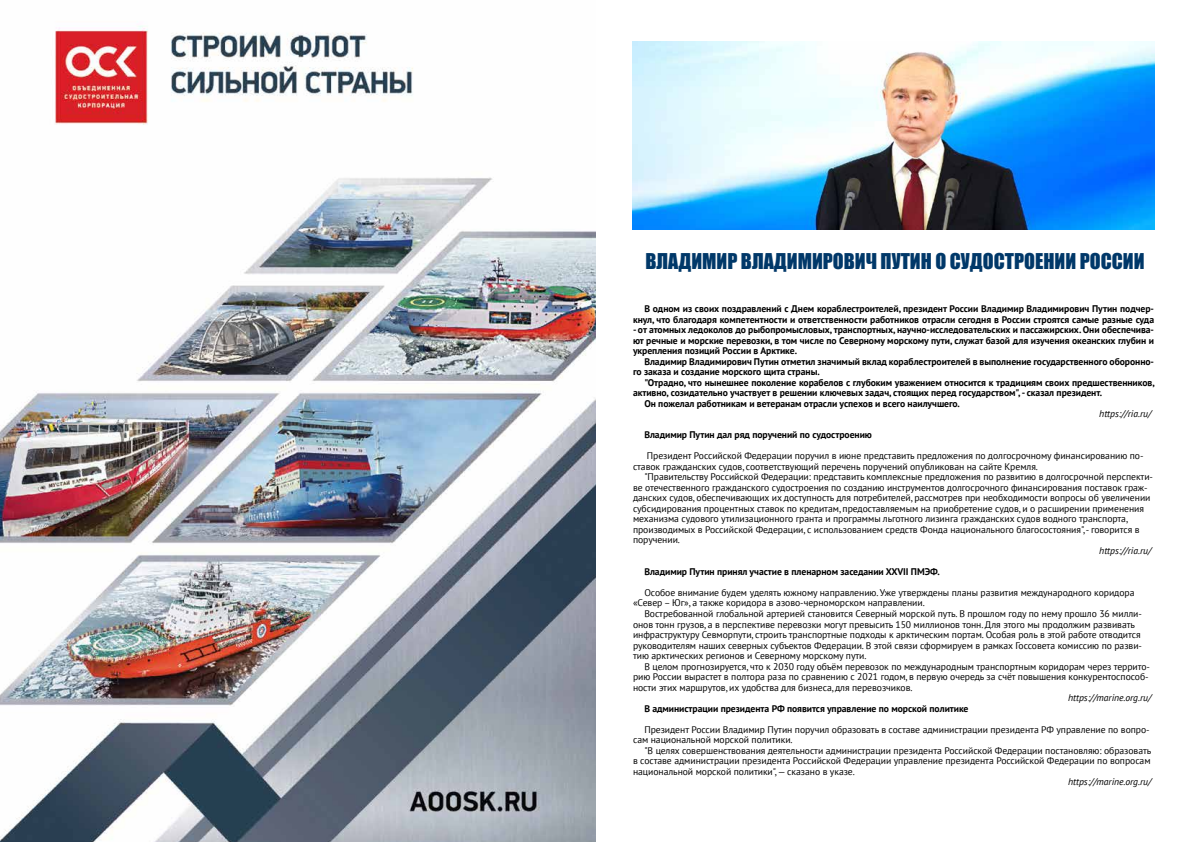
<style>
.page{position:relative;width:1191px;height:842px;background:#fff}
.page>*{position:absolute;margin:0;border:0;box-sizing:border-box;transform-origin:0 0}
.t1{font:20px "Impact";color:#003869}
.t2{font:9.6px/10.5px "PT Sans";letter-spacing:-.005em;color:#000}
.t3{font:700 9.6px/10.5px "PT Sans";letter-spacing:-.005em;color:#000;text-align:right}
.t4{font:italic 9.6px "PT Sans";letter-spacing:-.005em;color:#000}
</style>
<div class="page">
<img style="left:632px;top:42px;width:522px;height:187px">
<img style="left:0;top:26px;width:595px;height:816px">
<h1 class="t1" style="left:645px;top:245px;width:500px">ВЛАДИМИР ВЛАДИМИРОВИЧ ПУТИН О СУДОСТРОЕНИИ РОССИИ</h1>
<p class="t3" style="left:633px;top:304px;width:522px">В одном из своих поздравлений с Днем кораблестроителей, президент России Владимир Владимирович Путин подчер&shy;кнул, что благодаря компетентности и ответственности работников отрасли сегодня в России строятся самые разные суда</p>
<p class="t3" style="left:633px;top:325px;width:522px;text-align:justify">- от атомных ледоколов до рыбопромысловых, транспортных, научно-исследовательских и пассажирских. Они обеспечива&shy;ют речные и морские перевозки, в том числе по Северному морскому пути, служат базой для изучения океанских глубин и укрепления позиций России в Арктике.</p>
<p class="t3" style="left:633px;top:356px;width:522px;text-align:left;text-indent:11px">Владимир Владимирович Путин отметил значимый вклад кораблестроителей в выполнение государственного оборонно&shy;го заказа и создание морского щита страны.</p>
<p class="t3" style="left:644px;top:377px;width:512px">"Отрадно, что нынешнее поколение корабелов с глубоким уважением относится к традициям своих предшественников,</p>
<p class="t3" style="left:633px;top:388px;width:470px">активно, созидательно участвует в решении ключевых задач, стоящих перед государством", - сказал президент.</p>
<p class="t3" style="left:644px;top:398px;width:317px">Он пожелал работникам и ветеранам отрасли успехов и всего наилучшего.</p>
<p class="t4" style="left:1099px;top:408px;width:53px">https://ria.ru/</p>
<p class="t3" style="left:644px;top:430px;width:229px">Владимир Путин дал ряд поручений по судостроению</p>
<p class="t2" style="left:633px;top:451px;width:512px;text-indent:14px">Президент Российской Федерации поручил в июне представить предложения по долгосрочному финансированию по&shy;ставок гражданских судов, соответствующий перечень поручений опубликован на сайте Кремля.</p>
<p class="t2" style="left:633px;top:472px;width:521px;text-indent:11px">"Правительству Российской Федерации: представить комплексные предложения по развитию в долгосрочной перспекти&shy;ве отечественного гражданского судостроения по созданию инструментов долгосрочного финансирования поставок граж&shy;данских судов, обеспечивающих их доступность для потребителей, рассмотрев при необходимости вопросы об увеличении субсидирования процентных ставок по кредитам, предоставляемым на приобретение судов, и о расширении применения механизма судового утилизационного гранта и программы льготного лизинга гражданских судов водного транспорта, производимых в Российской Федерации, с использованием средств Фонда национального благосостояния", - говорится в поручении.</p>
<p class="t4" style="left:1099px;top:544px;width:53px">https://ria.ru/</p>
<p class="t3" style="left:644px;top:566px;width:297px">Владимир Путин принял участие в пленарном заседании XXVII ПМЭФ.</p>
<p class="t2" style="left:633px;top:587px;width:503px;text-indent:11px">Особое внимание будем уделять южному направлению. Уже утверждены планы развития международного коридора «Север – Юг», а также коридора в азово-черноморском направлении.</p>
<p class="t2" style="left:633px;top:608px;width:510px;text-indent:11px">Востребованной глобальной артерией становится Северный морской путь. В прошлом году по нему прошло 36 милли&shy;онов тонн грузов, а в перспективе перевозки могут превысить 150 миллионов тонн. Для этого мы продолжим развивать инфраструктуру Севморпути, строить транспортные подходы к арктическим портам. Особая роль в этой работе отводится руководителям наших северных субъектов Федерации. В этой связи сформируем в рамках Госсовета комиссию по разви&shy;тию арктических регионов и Северному морскому пути.</p>
<p class="t2" style="left:633px;top:661px;width:518px;text-indent:11px">В целом прогнозируется, что к 2030 году объём перевозок по международным транспортным коридорам через террито&shy;рию России вырастет в полтора раза по сравнению с 2021 годом, в первую очередь за счёт повышения конкурентоспособ&shy;ности этих маршрутов, их удобства для бизнеса, для перевозчиков.</p>
<p class="t4" style="left:1068px;top:691px;width:85px">https://marine.org.ru/</p>
<p class="t3" style="left:644px;top:703px;width:326px">В администрации президента РФ появится управление по морской политике</p>
<p class="t2" style="left:633px;top:724px;width:518px;text-indent:11px">Президент России Владимир Путин поручил образовать в составе администрации президента РФ управление по вопро&shy;сам национальной морской политики.</p>
<p class="t2" style="left:633px;top:745px;width:520px;text-align:justify;text-indent:11px">"В целях совершенствования деятельности администрации президента Российской Федерации постановляю: образовать в составе администрации президента Российской Федерации управление президента Российской Федерации по вопросам национальной морской политики", — сказано в указе.</p>
<p class="t4" style="left:1068px;top:775px;width:85px">https://marine.org.ru/</p>
</div>
